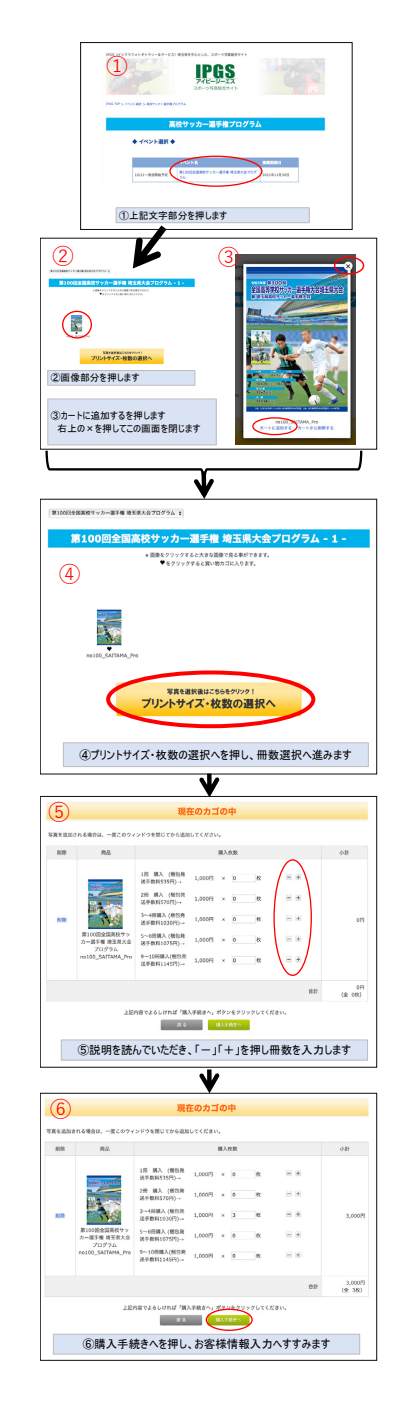
<style>
.page{position:relative;width:420px;height:1406px;background:#fff}
.page>*{position:absolute;margin:0;border:0;box-sizing:border-box;transform-origin:0 0}
.t1{font:21.2px "Yu Gothic";color:#f00}
.t2{font:11.4px "MS UI Gothic";color:#000}
.t3{font:9.8px/12.8px "MS UI Gothic";color:#000}
</style>
<div class="page">
<img style="left:44px;top:1098px;width:325px;height:229px">
<img style="left:46px;top:802px;width:322px;height:229px">
<img style="left:47px;top:508px;width:323px;height:215px">
<img style="left:48px;top:268px;width:147px;height:97px">
<img style="left:235px;top:254px;width:120px;height:191px">
<img style="left:105px;top:53px;width:221px;height:134px">
<div style="left:169px;top:156px;width:93px;height:31px;border:1px solid #f00;border-radius:50%"></div>
<div style="left:62px;top:311px;width:30px;height:28px;border:1px solid #f00;border-radius:50%"></div>
<div style="left:116px;top:208px;width:193px;height:15px;background:#dae3f3"></div>
<div style="left:116px;top:207px;width:193px;height:16px;border:1px solid #bcbcbc"></div>
<div style="left:48px;top:371px;width:147px;height:14px;background:#dae3f3"></div>
<div style="left:47px;top:370px;width:148px;height:15px;border:1px solid #bcbcbc"></div>
<div style="left:334px;top:257px;width:30px;height:18px;border:1px solid #f00;border-radius:50%"></div>
<div style="left:48px;top:399px;width:168px;height:46px;background:#dae3f3"></div>
<div style="left:48px;top:399px;width:168px;height:46px;border:1px solid #bcbcbc"></div>
<div style="left:252px;top:417px;width:45px;height:18px;border:1px solid #f00;border-radius:50%"></div>
<div style="left:106px;top:670px;width:209px;height:58px;border:4px solid #f00;border-radius:50%"></div>
<div style="left:63px;top:743px;width:305px;height:24px;background:#dae3f3"></div>
<div style="left:63px;top:743px;width:305px;height:24px;border:1px solid #bcbcbc"></div>
<div style="left:61px;top:1040px;width:306px;height:20px;background:#dae3f3"></div>
<div style="left:61px;top:1040px;width:306px;height:20px;border:1px solid #bcbcbc"></div>
<div style="left:273px;top:859px;width:39px;height:117px;border:1px solid #f00;border-radius:50%"></div>
<svg style="left:133px;top:225px;width:33px;height:44px"></svg>
<svg style="left:44px;top:449px;width:319px;height:50px"></svg>
<div style="left:205px;top:1309px;width:47px;height:22px;border:1px solid #f00;border-radius:50%"></div>
<svg style="left:199px;top:774px;width:20px;height:22px"></svg>
<svg style="left:199px;top:1069px;width:20px;height:24px"></svg>
<div style="left:53px;top:1334px;width:306px;height:20px;background:#dae3f3"></div>
<div style="left:53px;top:1334px;width:307px;height:20px;border:1px solid #bcbcbc"></div>
<div style="left:80px;top:42px;width:272px;height:188px;border:1px solid #0d0d0d"></div>
<div style="left:40px;top:238px;width:337px;height:211px;border:1px solid #0d0d0d"></div>
<div style="left:40px;top:499px;width:337px;height:275px;border:1px solid #0d0d0d"></div>
<div style="left:40px;top:796px;width:337px;height:271px;border:1px solid #0d0d0d"></div>
<div style="left:40px;top:1093px;width:337px;height:268px;border:1px solid #0d0d0d"></div>
<h1 class="t1" style="left:106px;top:47px;width:23px">①</h1>
<h1 class="t1" style="left:52px;top:237px;width:23px">②</h1>
<p class="t3" style="left:119px;top:209px;width:110px">①上記文字部分を押します</p>
<h1 class="t1" style="left:218px;top:238px;width:23px">③</h1>
<p class="t3" style="left:51px;top:371px;width:90px">②画像部分を押します</p>
<p class="t3" style="left:58px;top:409px;width:145px;text-indent:-7px">③カートに追加するを押します<br>右上の×を押してこの画面を閉じます</p>
<h1 class="t1" style="left:59px;top:555px;width:23px">④</h1>
<p class="t2" style="left:79px;top:749px;width:274px">④プリントサイズ・枚数の選択へを押し、冊数選択へ進みます</p>
<h1 class="t1" style="left:48px;top:792px;width:23px">⑤</h1>
<p class="t2" style="left:78px;top:1044px;width:275px">⑤説明を読んでいただき、「－」「＋」を押し冊数を入力します</p>
<h1 class="t1" style="left:50px;top:1089px;width:23px">⑥</h1>
<p class="t2" style="left:83px;top:1339px;width:249px">⑥購入手続きへを押し、お客様情報入力へすすみます</p>
</div>
